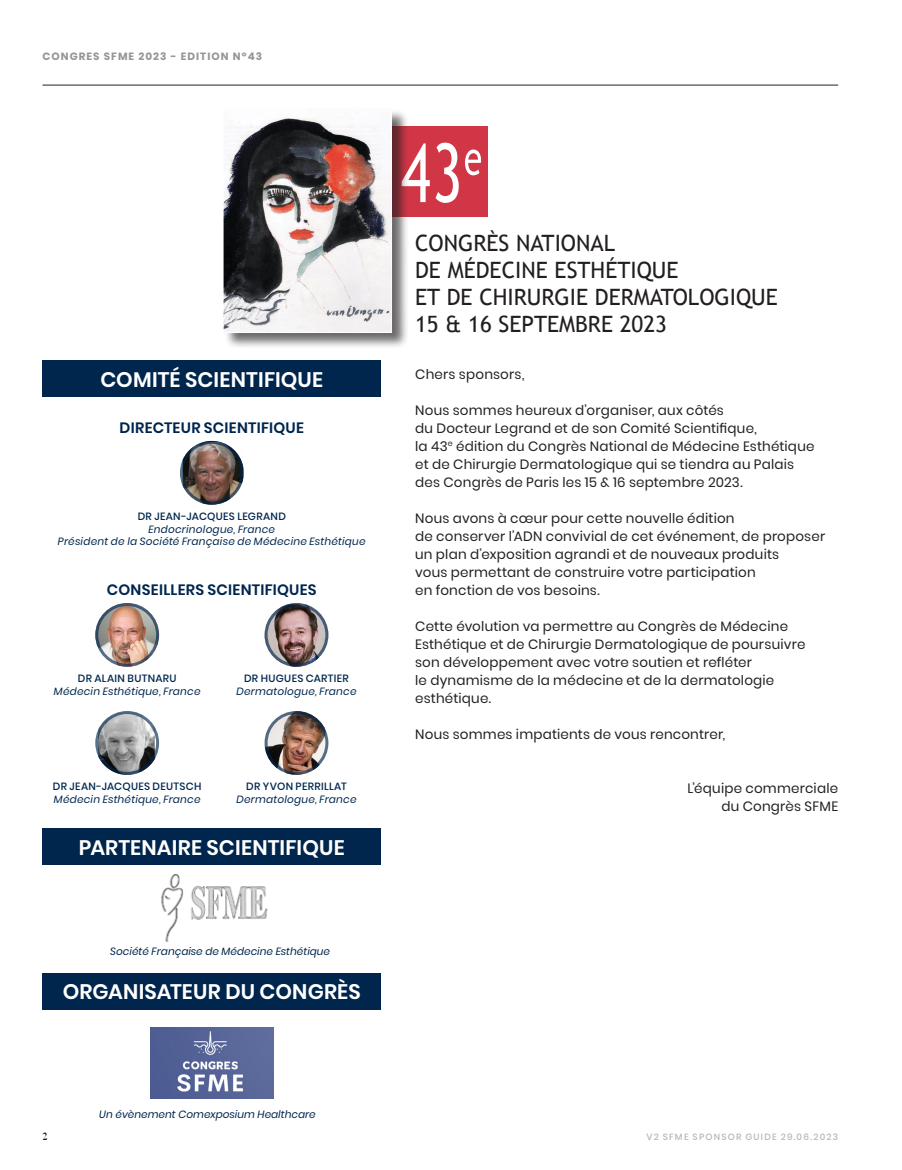
<style>
.page{position:relative;width:902px;height:1170px;background:#fff}
.page>*{position:absolute;margin:0;border:0;box-sizing:border-box;transform-origin:0 0}
.t1{font:22.5px/27px "Trebuchet MS";color:#231f20}
.t2{font:600 21px "Poppins";letter-spacing:.005em;color:#fff}
.t3{font:600 15px "Poppins";letter-spacing:.015em;color:#00264e}
.t4{font:13.5px/18px "Poppins";letter-spacing:.015em;color:#231f20}
.t5{font:italic 10.5px/12.6px "Poppins";letter-spacing:.015em;color:#00264e;text-align:center}
.t6{font:500 10.5px "Poppins";letter-spacing:.03em;color:#00264e}
.t7{font:700 10.5px "Poppins";letter-spacing:.1em;color:#939598}
.t8{font:700 10.5px "Butler";color:#231f20}
.t9{font:500 9px "Poppins";letter-spacing:.135em;color:#b6b7bb}
</style>
<div class="page">
<div style="left:391px;top:126px;width:97px;height:90px;background:#d13646"></div>
<svg style="left:409px;top:143px;width:72px;height:60px"></svg>
<div style="left:224px;top:109px;width:185px;height:240px;background:#231f20;opacity:.66"></div>
<svg style="left:223px;top:109px;width:169px;height:223px"></svg>
<img style="left:183px;top:441px;width:60px;height:63px">
<div style="left:180px;top:441px;width:64px;height:63px;border:3px solid #00264e;border-radius:50%"></div>
<img style="left:95px;top:603px;width:64px;height:63px;border-radius:32px">
<div style="left:95px;top:603px;width:64px;height:63px;border:3px solid #00264e;border-radius:50%"></div>
<img style="left:264px;top:603px;width:64px;height:63px;border-radius:32px">
<div style="left:264px;top:603px;width:64px;height:63px;border:3px solid #00264e;border-radius:50%"></div>
<img style="left:98px;top:711px;width:57px;height:63px">
<div style="left:95px;top:711px;width:64px;height:63px;border:3px solid #00264e;border-radius:50%"></div>
<img style="left:264px;top:711px;width:64px;height:63px;border-radius:32px">
<div style="left:264px;top:711px;width:64px;height:63px;border:3px solid #00264e;border-radius:50%"></div>
<img style="left:150px;top:1027px;width:123px;height:71px">
<img style="left:161px;top:874px;width:107px;height:68px">
<div style="left:43px;top:360px;width:338px;height:37px;background:#00264e"></div>
<div style="left:43px;top:828px;width:338px;height:36px;background:#00264e"></div>
<div style="left:43px;top:972px;width:338px;height:37px;background:#00264e"></div>
<hr style="left:43px;top:85px;width:795px;height:1px;background:#231f20">
<p class="t7" style="left:43px;top:49px;width:221px">CONGRES SFME 2023 - EDITION N°43</p>
<h2 class="t2" style="left:100px;top:365px;width:224px">COMITÉ SCIENTIFIQUE</h2>
<p class="t3" style="left:120px;top:417px;width:186px">DIRECTEUR SCIENTIFIQUE</p>
<p class="t6" style="left:138px;top:509px;width:150px">DR JEAN-JACQUES LEGRAND</p>
<p class="t5" style="left:58px;top:522px;width:309px">Endocrinologue, France<br>Président de la Société Française de Médecine Esthétique</p>
<p class="t3" style="left:107px;top:579px;width:211px">CONSEILLERS SCIENTIFIQUES</p>
<p class="t6" style="left:78px;top:671px;width:100px">DR ALAIN BUTNARU</p>
<p class="t5" style="left:54px;top:684px;width:148px">Médecin Esthétique, France</p>
<p class="t6" style="left:53px;top:779px;width:150px">DR JEAN-JACQUES DEUTSCH</p>
<p class="t5" style="left:54px;top:792px;width:148px">Médecin Esthétique, France</p>
<p class="t6" style="left:244px;top:671px;width:106px">DR HUGUES CARTIER</p>
<p class="t5" style="left:236px;top:684px;width:122px">Dermatologue, France</p>
<p class="t6" style="left:246px;top:779px;width:102px">DR YVON PERRILLAT</p>
<p class="t5" style="left:236px;top:792px;width:122px">Dermatologue, France</p>
<h2 class="t2" style="left:79px;top:832px;width:267px">PARTENAIRE SCIENTIFIQUE</h2>
<p class="t5" style="left:110px;top:945px;width:221px">Société Française de Médecine Esthétique</p>
<h2 class="t2" style="left:63px;top:977px;width:299px">ORGANISATEUR DU CONGRÈS</h2>
<p class="t5" style="left:99px;top:1107px;width:218px">Un évènement Comexposium Healthcare</p>
<h1 class="t1" style="left:415px;top:229px;width:364px">CONGRÈS NATIONAL<br>DE MÉDECINE ESTHÉTIQUE<br>ET DE CHIRURGIE DERMATOLOGIQUE<br>15 &amp; 16 SEPTEMBRE 2023</h1>
<p class="t4" style="left:415px;top:365px;width:111px">Chers sponsors,</p>
<p class="t4" style="left:415px;top:401px;width:401px">Nous sommes heureux d’organiser, aux côtés<br>du Docteur Legrand et de son Comité Scientifique,<br>la 43<sup>e</sup> édition du Congrès National de Médecine Esthétique et de Chirurgie Dermatologique qui se tiendra au Palais des Congrès de Paris les 15 &amp; 16 septembre 2023.</p>
<p class="t4" style="left:415px;top:509px;width:411px">Nous avons à cœur pour cette nouvelle édition<br>de conserver l’ADN convivial de cet événement, de proposer un plan d’exposition agrandi et de nouveaux produits<br>vous permettant de construire votre participation<br>en fonction de vos besoins.</p>
<p class="t4" style="left:415px;top:617px;width:392px">Cette évolution va permettre au Congrès de Médecine Esthétique et de Chirurgie Dermatologique de poursuivre son développement avec votre soutien et refléter<br>le dynamisme de la médecine et de la dermatologie esthétique.</p>
<p class="t4" style="left:415px;top:725px;width:311px">Nous sommes impatients de vous rencontrer,</p>
<p class="t4" style="left:687px;top:779px;width:152px;text-align:right">L’équipe commerciale du Congrès SFME</p>
<p class="t8" style="left:43px;top:1129px;width:7px">2</p>
<p class="t9" style="left:646px;top:1130px;width:193px">V2 SFME SPONSOR GUIDE 29.06.2023</p>
</div>
